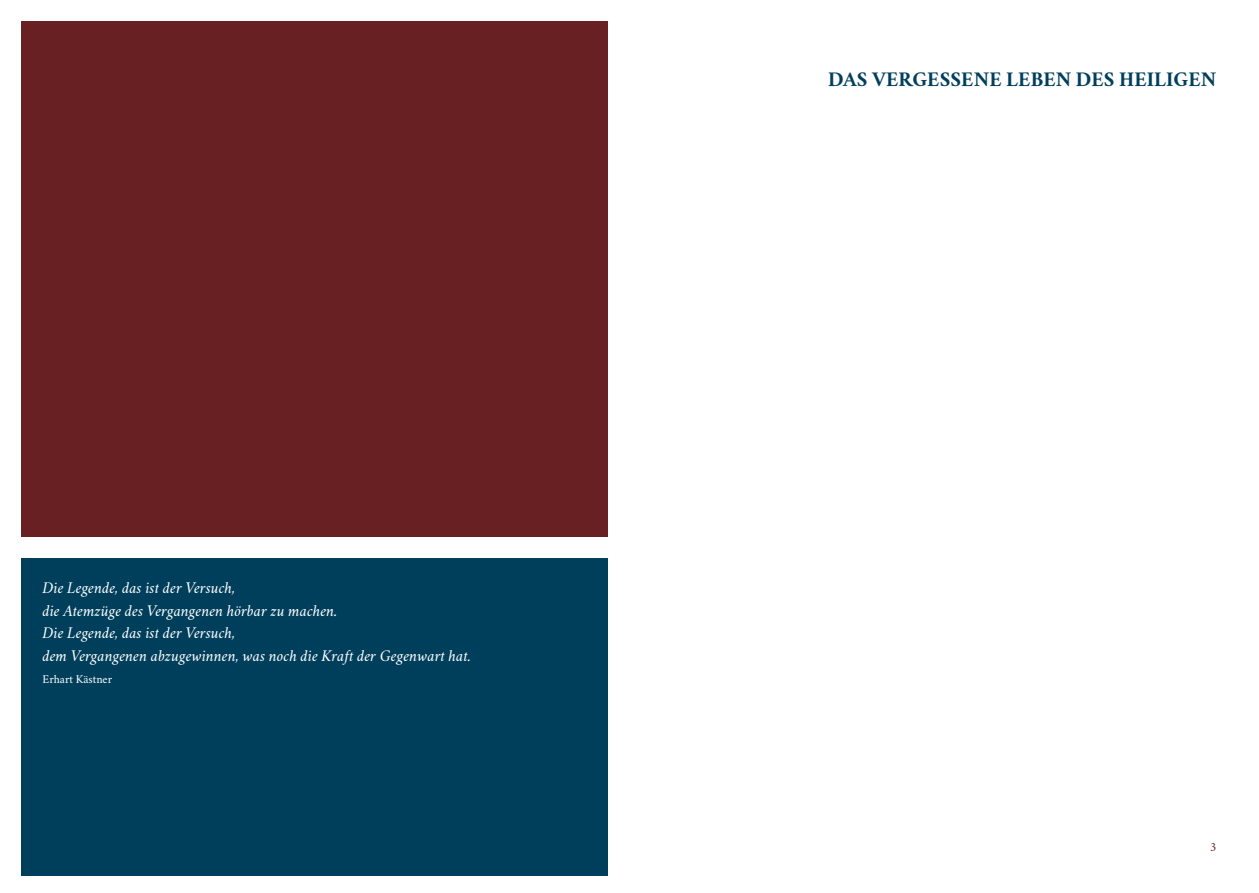
<style>
.page{position:relative;width:1259px;height:893px;background:#fff}
.page>*{position:absolute;margin:0;border:0;box-sizing:border-box;transform-origin:0 0}
.t1{font:700 21px "Crimson";letter-spacing:.005em;color:#003f5b}
.t2{font:italic 16.5px/22.5px "Crimson";color:#fff}
.t3{font:12.75px "Crimson";color:#682023}
.t4{font:12px "Crimson";color:#fff}
</style>
<div class="page">
<div style="left:21px;top:21px;width:587px;height:515px;background:#682023"></div>
<div style="left:21px;top:559px;width:587px;height:317px;background:#003f5b"></div>
<p class="t2" style="left:43px;top:576px;width:430px">Die Legende, das ist der Versuch,<br>die Atemzüge des Vergangenen hörbar zu machen.<br>Die Legende, das ist der Versuch,<br>dem Vergangenen abzugewinnen, was noch die Kraft der Gegenwart hat.</p>
<p class="t4" style="left:43px;top:670px;width:71px">Erhart Kästner</p>
<p class="t1" style="left:828px;top:64px;width:390px">DAS VERGESSENE LEBEN DES HEILIGEN</p>
<p class="t3" style="left:1210px;top:837px;width:8px">3</p>
</div>
